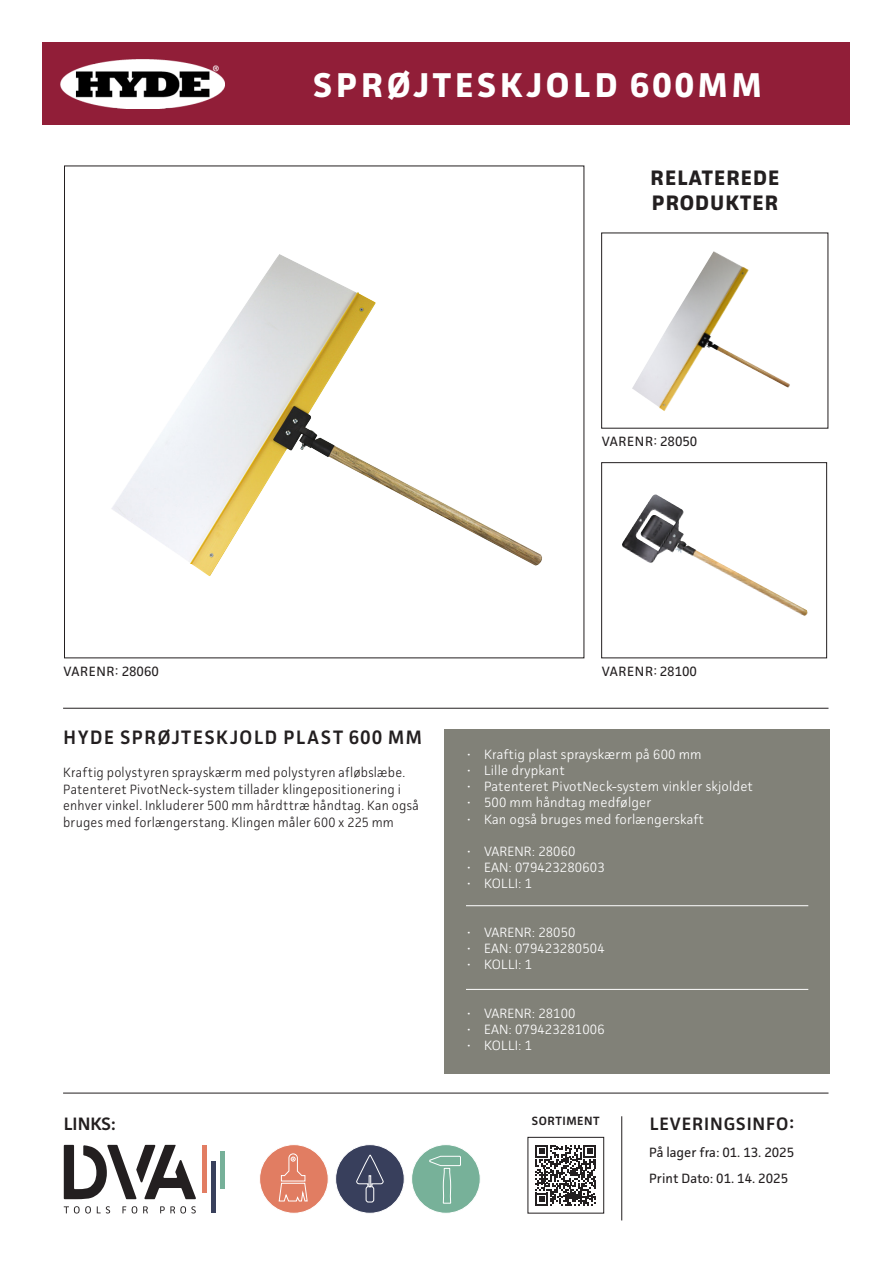
<style>
.page{position:relative;width:893px;height:1263px;background:#fff}
.page>*{position:absolute;margin:0;border:0;box-sizing:border-box;transform-origin:0 0}
.Heading_32_pt{font:700 34.5px "Facit";letter-spacing:.115em;color:#fff}
.t1{font:700 21px "Facit";letter-spacing:.05em;color:#231f20}
.t2{font:600 19.5px "Facit";letter-spacing:.09em;color:#231f20;scale:.96 1}
.t3{font:600 18px "Facit";letter-spacing:.05em;color:#231f20}
.t4{font:300 13.5px "Facit";letter-spacing:.01em;color:#fff}
.t5{font:300 13.5px/16.5px "Facit";letter-spacing:.015em;color:#231f20;scale:.96 1}
.t6{font:13.5px "Facit";color:#231f20}
.t7{font:600 12px "Facit";letter-spacing:.05em;color:#231f20}
</style>
<div class="page">
<hr style="left:63px;top:708px;width:765px;height:1px;background:#231f20">
<hr style="left:63px;top:1093px;width:765px;height:1px;background:#231f20">
<div style="left:444px;top:729px;width:386px;height:345px;background:#818178"></div>
<hr style="left:621px;top:1116px;width:1px;height:104px;background:#231f20">
<div style="left:43px;top:43px;width:807px;height:82px;background:#911e38"></div>
<img style="left:60px;top:60px;width:165px;height:49px">
<hr style="left:466px;top:905px;width:342px;height:1px;background:#fff">
<hr style="left:466px;top:989px;width:342px;height:1px;background:#fff">
<div style="left:260px;top:1144px;width:68px;height:69px;background:#e17d62;border-radius:50%"></div>
<div style="left:259px;top:1144px;width:69px;height:69px;border:1px solid #fff;border-radius:50%"></div>
<svg style="left:278px;top:1153px;width:30px;height:49px"></svg>
<div style="left:412px;top:1144px;width:68px;height:69px;background:#77b199;border-radius:50%"></div>
<div style="left:411px;top:1144px;width:69px;height:69px;border:1px solid #fff;border-radius:50%"></div>
<svg style="left:429px;top:1155px;width:32px;height:49px"></svg>
<div style="left:336px;top:1144px;width:68px;height:69px;background:#383f5c;border-radius:50%"></div>
<div style="left:335px;top:1144px;width:69px;height:69px;border:1px solid #fff;border-radius:50%"></div>
<svg style="left:356px;top:1154px;width:28px;height:49px"></svg>
<div style="left:220px;top:1151px;width:5px;height:37px;background:#76b099"></div>
<hr style="left:212px;top:1161px;width:4px;height:52px;background:#39405c">
<div style="left:202px;top:1145px;width:5px;height:48px;background:#e27d63"></div>
<svg style="left:64px;top:1145px;width:132px;height:54px"></svg>
<svg style="left:64px;top:1206px;width:27px;height:7px"></svg>
<svg style="left:97px;top:1206px;width:13px;height:7px"></svg>
<svg style="left:122px;top:1206px;width:4px;height:7px"></svg>
<svg style="left:132px;top:1206px;width:5px;height:7px"></svg>
<svg style="left:143px;top:1206px;width:5px;height:7px"></svg>
<svg style="left:160px;top:1206px;width:36px;height:7px"></svg>
<img style="left:632px;top:251px;width:158px;height:160px">
<img style="left:622px;top:494px;width:186px;height:122px">
<div style="left:601px;top:462px;width:226px;height:196px;border:1px solid #231f20"></div>
<img style="left:112px;top:254px;width:430px;height:322px">
<svg style="left:535px;top:1145px;width:61px;height:61px"></svg>
<div style="left:528px;top:1137px;width:76px;height:76px;border:1px solid #231f20"></div>
<p class="Heading_32_pt" style="left:314px;top:64px;width:450px">SPRØJTESKJOLD 600MM</p>
<p class="t1" style="left:651px;top:165px;width:130px">RELATEREDE</p>
<p class="t1" style="left:652px;top:190px;width:128px">PRODUKTER</p>
<p class="t6" style="left:602px;top:433px;width:97px">VARENR: 28050</p>
<p class="t6" style="left:63px;top:663px;width:97px">VARENR: 28060</p>
<p class="t2" style="left:64px;top:725px;width:375px">HYDE SPRØJTESKJOLD PLAST 600 MM</p>
<p class="t5" style="left:63px;top:764px;width:372px">Kraftig polystyren sprayskærm med polystyren afløbslæbe.<br>Patenteret PivotNeck-system tillader klingepositionering i enhver vinkel. Inkluderer 500 mm hårdttræ håndtag. Kan også bruges med forlængerstang. Klingen måler 600 x 225 mm</p>
<p class="t6" style="left:602px;top:663px;width:97px">VARENR: 28100</p>
<p class="t4" style="left:467px;top:746px;width:236px">• Kraftig plast sprayskærm på 600 mm</p>
<p class="t4" style="left:467px;top:762px;width:99px">• Lille drypkant</p>
<p class="t4" style="left:467px;top:778px;width:287px">• Patenteret PivotNeck-system vinkler skjoldet</p>
<p class="t4" style="left:467px;top:794px;width:186px">• 500 mm håndtag medfølger</p>
<p class="t4" style="left:467px;top:810px;width:239px">• Kan også bruges med forlængerskaft</p>
<p class="t4" style="left:467px;top:843px;width:110px">• VARENR: 28060</p>
<p class="t4" style="left:467px;top:859px;width:139px">• EAN: 079423280603</p>
<p class="t4" style="left:467px;top:875px;width:67px">• KOLLI: 1</p>
<p class="t4" style="left:467px;top:924px;width:110px">• VARENR: 28050</p>
<p class="t4" style="left:467px;top:940px;width:139px">• EAN: 079423280504</p>
<p class="t4" style="left:467px;top:956px;width:67px">• KOLLI: 1</p>
<p class="t4" style="left:467px;top:1005px;width:110px">• VARENR: 28100</p>
<p class="t4" style="left:467px;top:1021px;width:139px">• EAN: 079423281006</p>
<p class="t4" style="left:467px;top:1037px;width:67px">• KOLLI: 1</p>
<p class="t7" style="left:532px;top:1114px;width:69px">SORTIMENT</p>
<p class="t3" style="left:64px;top:1112px;width:53px">LINKS:</p>
<p class="t3" style="left:650px;top:1112px;width:146px">LEVERINGSINFO:</p>
<p class="t6" style="left:649px;top:1144px;width:146px">På lager fra: 01. 13. 2025</p>
<p class="t6" style="left:649px;top:1170px;width:140px">Print Dato: 01. 14. 2025</p>
</div>
